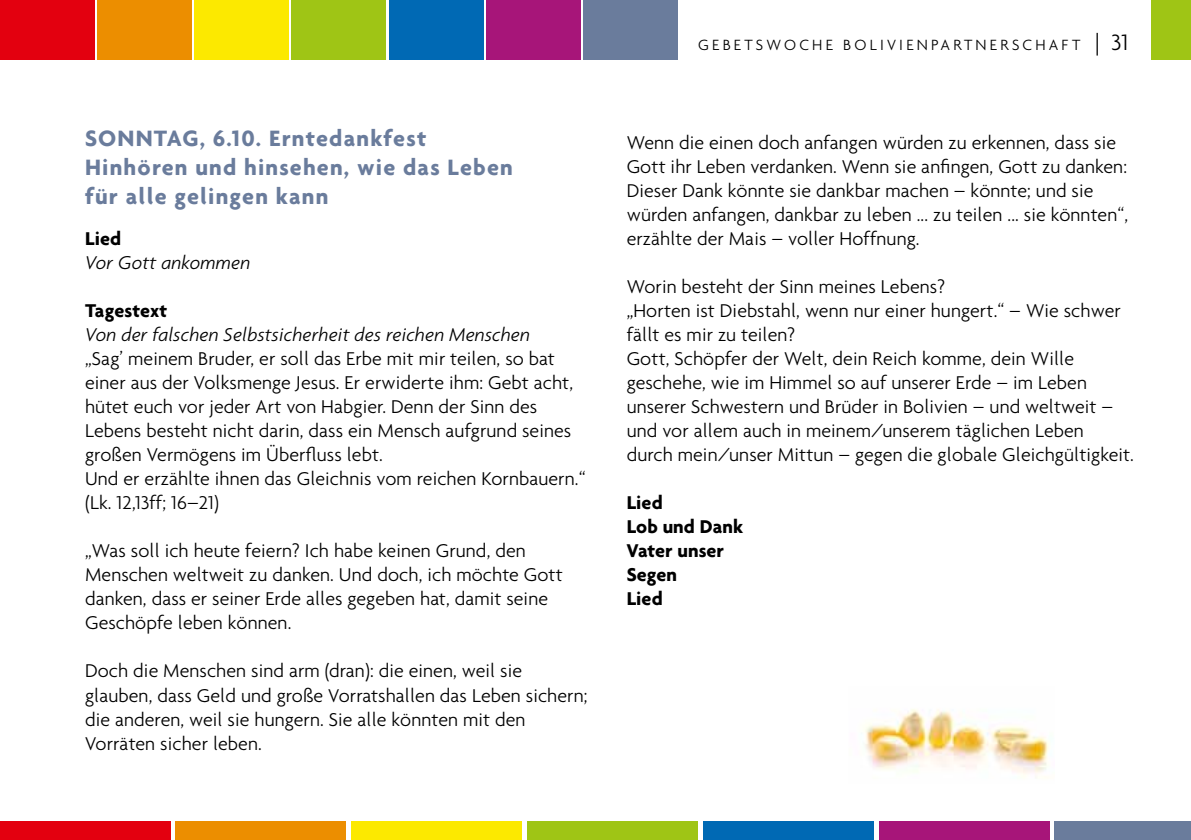
<style>
.page{position:relative;width:1191px;height:840px;background:#fff}
.page>*{position:absolute;margin:0;border:0;box-sizing:border-box;transform-origin:0 0}
.t1{font:700 24px/28.8px "Agenda";letter-spacing:.05em;color:#6a7c9c}
.t2{font:300 20px/24px "Agenda";letter-spacing:.005em;color:#000}
.t3{font:italic 300 20px "Agenda";letter-spacing:.005em;color:#000}
.t4{font:700 20px/24px "Agenda";letter-spacing:.005em;color:#000}
.t5{font:300 16px "Agenda";letter-spacing:.2em;color:#000}
.s1{font-size:24px}
</style>
<div class="page">
<div style="left:1151px;top:0;width:40px;height:60px;background:#9fc515"></div>
<div style="left:0;top:0;width:94px;height:60px;background:#e3000f"></div>
<div style="left:97px;top:0;width:94px;height:60px;background:#ec8e00"></div>
<div style="left:195px;top:0;width:94px;height:60px;background:#fce900"></div>
<div style="left:292px;top:0;width:94px;height:60px;background:#9fc515"></div>
<div style="left:389px;top:0;width:94px;height:60px;background:#0069b4"></div>
<div style="left:486px;top:0;width:94px;height:60px;background:#a71579"></div>
<div style="left:583px;top:0;width:94px;height:60px;background:#6a7c9c"></div>
<div style="left:0;top:821px;width:170px;height:18px;background:#e3000f"></div>
<div style="left:176px;top:821px;width:170px;height:18px;background:#ec8e00"></div>
<div style="left:352px;top:821px;width:170px;height:18px;background:#fce900"></div>
<div style="left:527px;top:821px;width:171px;height:18px;background:#9fc515"></div>
<div style="left:703px;top:821px;width:170px;height:18px;background:#0069b4"></div>
<div style="left:879px;top:821px;width:170px;height:18px;background:#a71579"></div>
<div style="left:1054px;top:821px;width:137px;height:18px;background:#6a7c9c"></div>
<img style="left:864px;top:709px;width:185px;height:68px">
<p class="t1" style="left:85px;top:123px;width:429px">SONNTAG, 6.10. Erntedankfest<br>Hinhören und hinsehen, wie das Leben für alle gelingen kann</p>
<p class="t4" style="left:85px;top:226px;width:38px">Lied</p>
<p class="t3" style="left:85px;top:251px;width:167px">Vor Gott ankommen</p>
<p class="t4" style="left:85px;top:298px;width:84px">Tagestext</p>
<p class="t3" style="left:85px;top:323px;width:446px">Von der falschen Selbstsicherheit des reichen Menschen</p>
<p class="t2" style="left:85px;top:346px;width:502px">„Sag’ meinem Bruder, er soll das Erbe mit mir teilen, so bat einer aus der Volksmenge Jesus. Er erwiderte ihm: Gebt acht, hütet euch vor jeder Art von Habgier. Denn der Sinn des Lebens besteht nicht darin, dass ein Mensch aufgrund seines großen Vermögens im Überfluss lebt.<br>Und er erzählte ihnen das Gleichnis vom reichen Kornbauern.“ (Lk. 12,13ff; 16–21)</p>
<p class="t2" style="left:85px;top:538px;width:479px">„Was soll ich heute feiern? Ich habe keinen Grund, den Menschen weltweit zu danken. Und doch, ich möchte Gott danken, dass er seiner Erde alles gegeben hat, damit seine Geschöpfe leben können.</p>
<p class="t2" style="left:85px;top:658px;width:504px">Doch die Menschen sind arm (dran): die einen, weil sie glauben, dass Geld und große Vorratshallen das Leben sichern; die anderen, weil sie hungern. Sie alle könnten mit den Vorräten sicher leben.</p>
<p class="t5" style="left:698px;top:35px;width:432px">Gebetswoche B olivienpartnerschaft <span class="s1">| 31</span></p>
<p class="t2" style="left:626px;top:130px;width:503px">Wenn die einen doch anfangen würden zu erkennen, dass sie Gott ihr Leben verdanken. Wenn sie anfingen, Gott zu danken:<br>Dieser Dank könnte sie dankbar machen – könnte; und sie würden anfangen, dankbar zu leben ... zu teilen ... sie könnten“, erzählte der Mais – voller Hoffnung.</p>
<p class="t2" style="left:626px;top:274px;width:509px">Worin besteht der Sinn meines Lebens?<br>„Horten ist Diebstahl, wenn nur einer hungert.“ – Wie schwer fällt es mir zu teilen?<br>Gott, Schöpfer der Welt, dein Reich komme, dein Wille geschehe, wie im Himmel so auf unserer Erde – im Leben unserer Schwestern und Brüder in Bolivien – und weltweit – und vor allem auch in meinem/unserem täglichen Leben durch mein/unser Mittun – gegen die globale Gleichgültigkeit.</p>
<p class="t4" style="left:626px;top:490px;width:118px">Lied<br>Lob und Dank<br>Vater unser<br>Segen<br>Lied</p>
</div>
